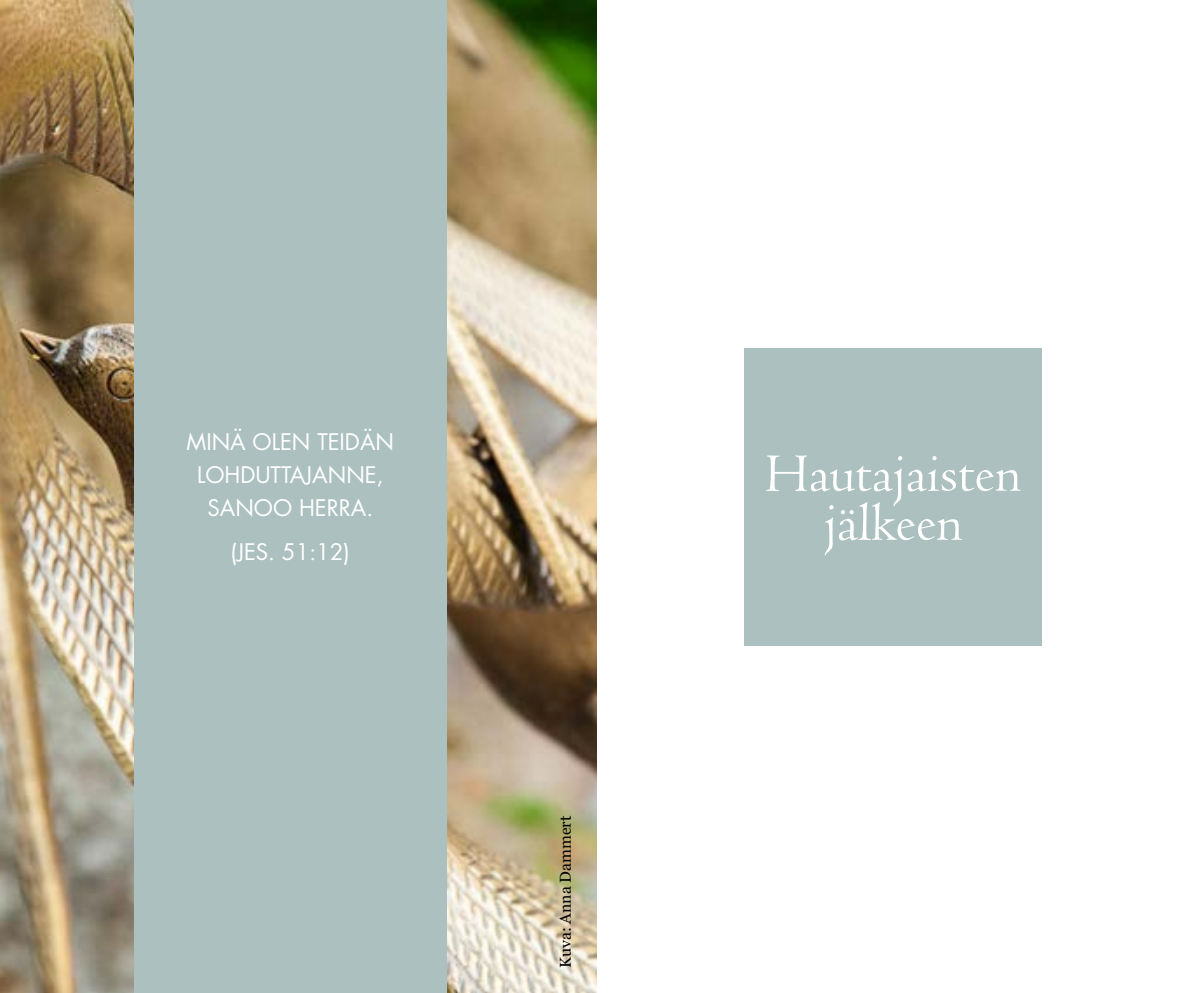
<style>
.page{position:relative;width:1191px;height:993px;background:#fff}
.page>*{position:absolute;margin:0;border:0;box-sizing:border-box;transform-origin:0 0}
.t1{font:56px/49px "Centaur MT Std";color:#fff;text-align:center}
.t2{font:22.22px/33.2px "Futura Std";color:#fff;text-align:center}
.t3{font:15.75px "Georgia";color:#000}
</style>
<div class="page">
<img style="left:0;top:0;width:597px;height:992px">
<div style="left:134px;top:0;width:312px;height:992px;background:#abc0bf"></div>
<div style="left:744px;top:347px;width:298px;height:298px;background:#abc0bf"></div>
<p class="t2" style="left:186px;top:425px;width:209px">MINÄ OLEN TEIDÄN<br>LOHDUTTAJANNE,<br>SANOO HERRA.</p>
<p class="t2" style="left:231px;top:535px;width:121px">(JES. 51:12)</p>
<p class="t3" style="left:556px;top:967px;width:154px;rotate:-90deg">Kuva: Anna Dammert</p>
<h1 class="t1" style="left:765px;top:450px;width:257px">Hautajaisten jälkeen</h1>
</div>
